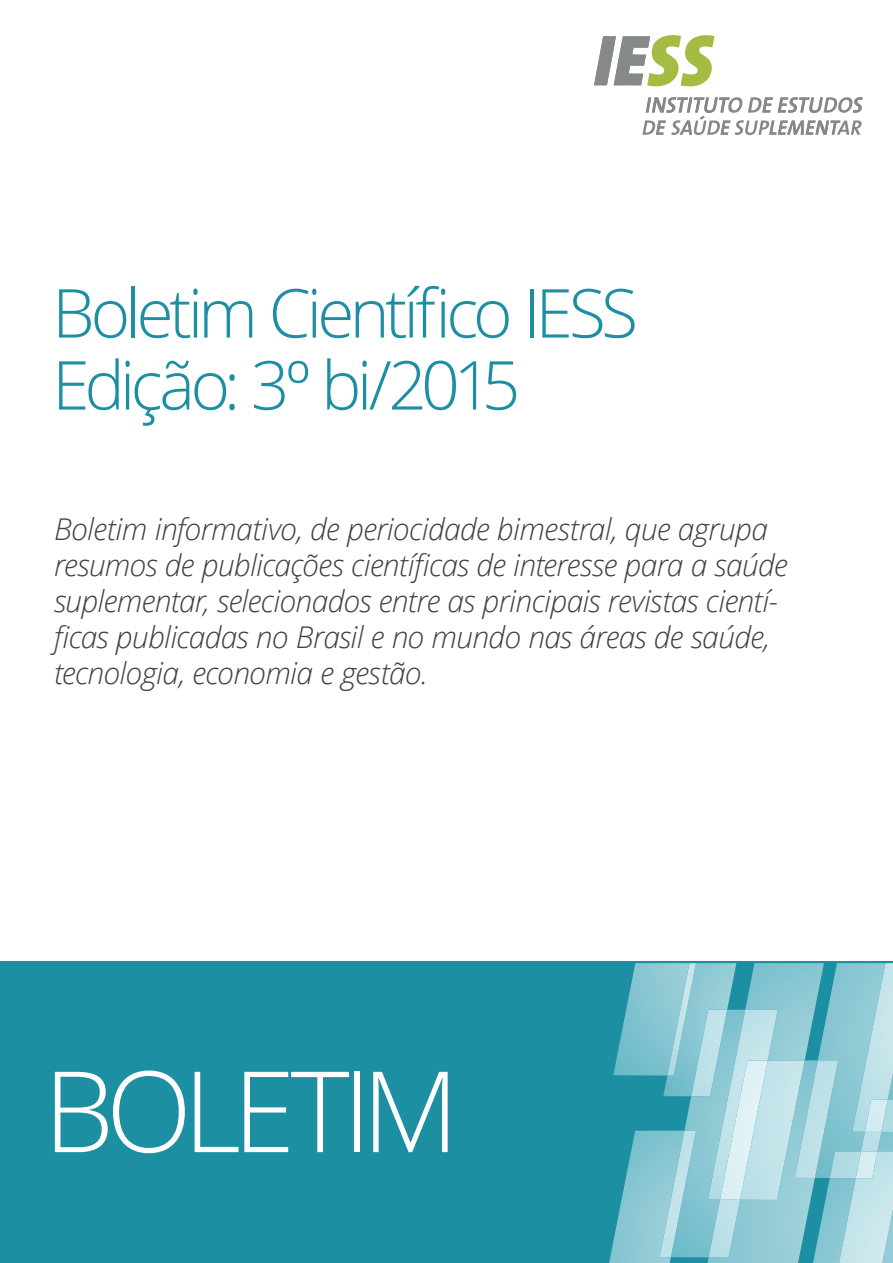
<style>
.page{position:relative;width:893px;height:1263px;background:#fff}
.page>*{position:absolute;margin:0;border:0;box-sizing:border-box;transform-origin:0 0}
.t1{font:300 112.5px "Open Sans";letter-spacing:-.07em;color:#fff}
.t2{font:300 67.5px/72px "Open Sans";letter-spacing:-.065em;color:#1c8fa3}
.t3{font:italic 300 30px/36px "Open Sans";letter-spacing:-.02em;color:#414042}
</style>
<div class="page">
<svg style="left:594px;top:35px;width:120px;height:52px"></svg>
<svg style="left:642px;top:97px;width:221px;height:38px"></svg>
<div style="left:0;top:963px;width:893px;height:300px;background:#1c8fa3"></div>
<img style="left:671px;top:1096px;width:36px;height:161px">
<img style="left:663px;top:963px;width:73px;height:133px">
<img style="left:691px;top:1010px;width:17px;height:86px">
<img style="left:609px;top:1131px;width:75px;height:132px">
<img style="left:659px;top:1131px;width:37px;height:126px">
<img style="left:613px;top:963px;width:54px;height:112px">
<img style="left:667px;top:963px;width:29px;height:112px">
<img style="left:824px;top:963px;width:37px;height:188px">
<img style="left:881px;top:1132px;width:12px;height:19px">
<img style="left:861px;top:1132px;width:20px;height:19px">
<img style="left:852px;top:963px;width:41px;height:169px">
<img style="left:888px;top:1099px;width:5px;height:33px">
<img style="left:865px;top:1099px;width:23px;height:33px">
<img style="left:745px;top:963px;width:79px;height:97px">
<img style="left:708px;top:1010px;width:70px;height:50px">
<img style="left:818px;top:1178px;width:21px;height:85px">
<img style="left:838px;top:1151px;width:1px;height:27px">
<img style="left:839px;top:1151px;width:54px;height:112px">
<img style="left:856px;top:1151px;width:21px;height:27px">
<img style="left:707px;top:1060px;width:111px;height:203px">
<img style="left:709px;top:1199px;width:31px;height:58px">
<img style="left:805px;top:1060px;width:33px;height:118px">
<img style="left:768px;top:1060px;width:37px;height:140px">
<img style="left:720px;top:1060px;width:48px;height:140px">
<h2 class="t2" style="left:52px;top:275px;width:587px">Boletim Científico IESS<br>Edição: 3º bi/2015</h2>
<p class="t3" style="left:54px;top:510px;width:735px">Boletim informativo, de periocidade bimestral, que agrupa resumos de publicações científicas de interesse para a saúde suplementar, selecionados entre as principais revistas cientí&shy;ficas publicadas no Brasil e no mundo nas áreas de saúde, tecnologia, economia e gestão.</p>
<h1 class="t1" style="left:44px;top:1034px;width:417px">BOLETIM</h1>
</div>
